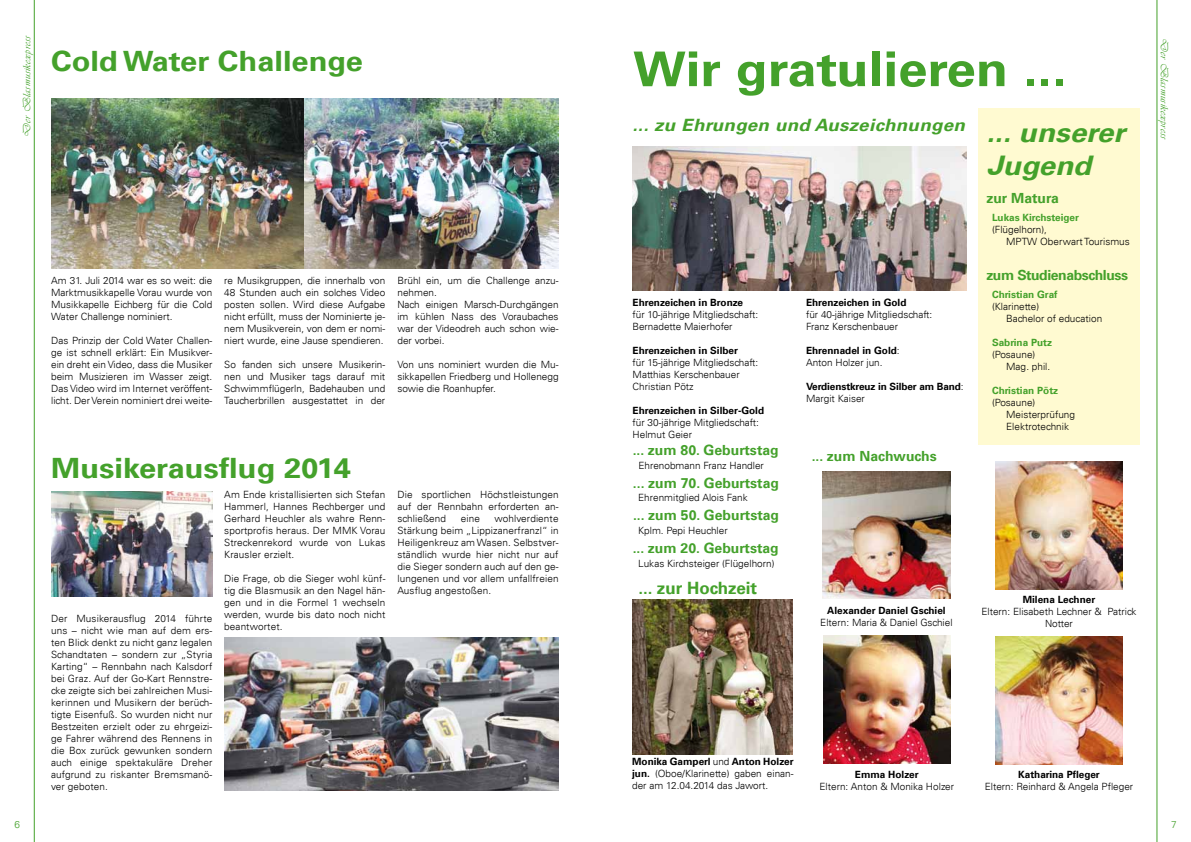
<style>
.page{position:relative;width:1191px;height:842px;background:#fff}
.page>*{position:absolute;margin:0;border:0;box-sizing:border-box;transform-origin:0 0}
.t1{font:700 48px "Univers LT";color:#44a12b;scale:1.1 1}
.t2{font:700 28px "Univers LT";color:#44a12b;scale:1.1 1}
.t3{font:italic 700 27px "Univers LT";color:#44a12b;scale:1.1 1}
.t4{font:italic 700 17px "Univers LT";letter-spacing:.02em;color:#44a12b;scale:1.1 1}
.t5{font:700 17px "Univers LT";color:#44a12b}
.t6{font:700 14px "Univers LT";color:#44a12b}
.t7{font:700 14px "Univers LT";letter-spacing:-.03em;color:#44a12b}
.t8{font:11px "Vivaldi";color:#44a12b;scale:1.07 1}
.t9{font:300 10px/12px "Univers LT";color:#000;text-align:justify}
.t10{font:700 10px/12px "Univers LT";color:#000}
.t11{font:700 10px "Univers LT";color:#44a12b}
.t12{font:300 10px "Univers LT";color:#44a12b}
.s1{font-size:27px}
.s2{font-weight:300}
.s3{font-weight:700}
</style>
<div class="page">
<svg style="left:33px;top:0;width:2px;height:842px;background:#a0cf94"></svg>
<hr style="left:1156px;top:0;width:2px;height:842px;background:#a1cf94">
<img style="left:51px;top:99px;width:507px;height:169px">
<img style="left:51px;top:491px;width:161px;height:105px">
<img style="left:224px;top:638px;width:334px;height:153px">
<div style="left:978px;top:108px;width:161px;height:337px;background:#fffad1"></div>
<img style="left:632px;top:146px;width:334px;height:144px">
<img style="left:823px;top:636px;width:127px;height:127px">
<img style="left:632px;top:599px;width:161px;height:155px">
<img style="left:995px;top:461px;width:127px;height:128px">
<img style="left:995px;top:637px;width:127px;height:127px">
<img style="left:822px;top:471px;width:128px;height:128px">
<p class="t8" style="left:21px;top:137px;width:97px;rotate:-90deg">Der Blasmusikexpress</p>
<h2 class="t2" style="left:51px;top:45px;width:285px">Cold Water Challenge</h2>
<p class="t9" style="left:51px;top:274px;width:163px">Am 31. Juli 2014 war es so weit: die Marktmusikkapelle Vorau wurde von Musikkapelle Eichberg für die Cold Water Challenge nominiert.</p>
<p class="t9" style="left:51px;top:334px;width:163px">Das Prinzip der Cold Water Challen&shy;ge ist schnell erklärt: Ein Musikver&shy;ein dreht ein Video, dass die Musiker beim Musizieren im Wasser zeigt.<br>Das Video wird im Internet veröffent&shy;licht. Der Verein nominiert drei weite-</p>
<p class="t9" style="left:224px;top:275px;width:163px">re Musikgruppen, die innerhalb von 48 Stunden auch ein solches Video posten sollen. Wird diese Aufgabe nicht erfüllt, muss der Nominierte je&shy;nem Musikverein, von dem er nomi&shy;niert wurde, eine Jause spendieren.</p>
<p class="t9" style="left:224px;top:359px;width:162px">So fanden sich unsere Musikerin&shy;nen und Musiker tags darauf mit Schwimmflügerln, Badehauben und Taucherbrillen ausgestattet in der</p>
<p class="t9" style="left:397px;top:274px;width:163px;text-align:left">Brühl ein, um die Challenge anzu&shy;nehmen.<br>Nach einigen Marsch-Durchgängen im kühlen Nass des Voraubaches war der Videodreh auch schon wie&shy;der vorbei.</p>
<p class="t9" style="left:397px;top:358px;width:163px">Von uns nominiert wurden die Mu&shy;sikkapellen Friedberg und Hollenegg sowie die Roanhupfer.</p>
<h2 class="t2" style="left:51px;top:451px;width:274px">Musikerausflug 2014</h2>
<p class="t9" style="left:224px;top:489px;width:163px">Am Ende kristallisierten sich Stefan Hammerl, Hannes Rechberger und Gerhard Heuchler als wahre Renn&shy;sportprofis heraus. Der MMK Vorau Streckenrekord wurde von Lukas Krausler erzielt.</p>
<p class="t9" style="left:224px;top:573px;width:163px">Die Frage, ob die Sieger wohl künf&shy;tig die Blasmusik an den Nagel hän&shy;gen und in die Formel 1 wechseln werden, wurde bis dato noch nicht beantwortet.</p>
<p class="t9" style="left:51px;top:613px;width:163px">Der Musikerausflug 2014 führte uns – nicht wie man auf dem ers&shy;ten Blick denkt zu nicht ganz legalen Schandtaten – sondern zur „Styria Karting“ – Rennbahn nach Kalsdorf bei Graz. Auf der Go-Kart Rennstre&shy;cke zeigte sich bei zahlreichen Musi&shy;kerinnen und Musikern der berüch&shy;tigte Eisenfuß. So wurden nicht nur Bestzeiten erzielt oder zu ehrgeizi&shy;ge Fahrer während des Rennens in die Box zurück gewunken sondern auch einige spektakuläre Dreher aufgrund zu riskanter Bremsmanö&shy;ver geboten.</p>
<p class="t9" style="left:397px;top:489px;width:163px">Die sportlichen Höchstleistungen auf der Rennbahn erforderten an&shy;schließend</p>
<p class="t9" style="left:397px;top:513px;width:163px;text-indent:97px">wohlverdiente Stärkung beim „Lippizanerfranzl“ in Heiligenkreuz am Wasen. Selbstver&shy;ständlich wurde hier nicht nur auf die Sieger sondern auch auf den ge&shy;lungenen und vor allem unfallfreien Ausflug angestoßen.</p>
<p class="t9" style="left:461px;top:513px;width:21px">eine</p>
<h1 class="t1" style="left:633px;top:41px;width:396px">Wir gratulieren ...</h1>
<h3 class="t4" style="left:632px;top:115px;width:449px">... zu Ehrungen und Auszeichnungen <span class="s1">... unserer</span></h3>
<h3 class="t3" style="left:986px;top:149px;width:97px">Jugend</h3>
<p class="t10" style="left:632px;top:297px;width:112px">Ehrenzeichen in Bronze</p>
<p class="t9" style="left:632px;top:309px;width:127px">für 10-jährige Mitgliedschaft:<br>Bernadette Maierhofer</p>
<p class="t10" style="left:632px;top:345px;width:107px">Ehrenzeichen in Silber</p>
<p class="t9" style="left:632px;top:357px;width:127px;text-align:left">für 15-jährige Mitgliedschaft:<br>Matthias Kerschenbauer<br>Christian Pötz</p>
<p class="t10" style="left:632px;top:405px;width:133px">Ehrenzeichen in Silber-Gold</p>
<p class="t9" style="left:632px;top:417px;width:128px">für 30-jährige Mitgliedschaft:<br>Helmut Geier</p>
<h3 class="t6" style="left:632px;top:442px;width:148px">... zum 80. Geburtstag</h3>
<p class="t9" style="left:638px;top:459px;width:127px">Ehrenobmann Franz Handler</p>
<h3 class="t6" style="left:633px;top:475px;width:148px">... zum 70. Geburtstag</h3>
<p class="t9" style="left:638px;top:492px;width:111px">Ehrenmitglied Alois Fank</p>
<h3 class="t6" style="left:633px;top:507px;width:148px">... zum 50. Geburtstag</h3>
<p class="t9" style="left:638px;top:524px;width:91px">Kplm. Pepi Heuchler</p>
<h3 class="t6" style="left:633px;top:540px;width:148px">... zum 20. Geburtstag</h3>
<p class="t9" style="left:638px;top:557px;width:138px">Lukas Kirchsteiger (Flügelhorn)</p>
<h3 class="t5" style="left:638px;top:578px;width:120px">... zur Hochzeit</h3>
<p class="t10" style="left:806px;top:297px;width:102px">Ehrenzeichen in Gold</p>
<p class="t9" style="left:806px;top:309px;width:128px">für 40-jährige Mitgliedschaft:<br>Franz Kerschenbauer</p>
<p class="t10" style="left:806px;top:345px;width:95px">Ehrennadel in Gold<span class="s2">:<br>Anton Holzer jun.</span></p>
<p class="t10" style="left:806px;top:381px;width:159px">Verdienstkreuz in Silber am Band<span class="s2">:<br>Margit Kaiser</span></p>
<h3 class="t6" style="left:811px;top:448px;width:127px">... zum Nachwuchs</h3>
<h3 class="t6" style="left:986px;top:190px;width:74px">zur Matura</h3>
<p class="t11" style="left:992px;top:212px;width:88px">Lukas Kirchsteiger</p>
<p class="t9" style="left:1006px;top:224px;width:125px;text-indent:-14px">(Flügelhorn),<br>MPTW Oberwart Tourismus</p>
<h3 class="t7" style="left:986px;top:267px;width:143px">zum Studienabschluss</h3>
<p class="t11" style="left:992px;top:289px;width:67px">Christian Graf</p>
<p class="t9" style="left:1006px;top:301px;width:97px;text-indent:-14px">(Klarinette)<br>Bachelor of education</p>
<p class="t11" style="left:992px;top:337px;width:62px">Sabrina Putz</p>
<p class="t9" style="left:1006px;top:349px;width:46px;text-indent:-14px">(Posaune)<br>Mag. phil.</p>
<p class="t11" style="left:992px;top:385px;width:68px">Christian Pötz</p>
<p class="t9" style="left:1006px;top:397px;width:70px;text-align:left;text-indent:-14px">(Posaune)<br>Meisterprüfung<br>Elektrotechnik</p>
<p class="t10" style="left:827px;top:604px;width:120px">Alexander Daniel Gschiel</p>
<p class="t9" style="left:820px;top:616px;width:134px">Eltern: Maria &amp; Daniel Gschiel</p>
<p class="t10" style="left:1022px;top:593px;width:74px">Milena Lechner</p>
<p class="t9" style="left:981px;top:605px;width:157px;text-align:center">Eltern: Elisabeth Lechner &amp; Patrick<br>Notter</p>
<p class="t8" style="left:1170px;top:38px;width:97px;rotate:90deg">Der Blasmusikexpress</p>
<p class="t9" style="left:632px;top:755px;width:163px"><span class="s3">Monika Gamperl</span> und <span class="s3">Anton Holzer jun.</span> (Oboe/Klarinette) gaben einan&shy;der am 12.04.2014 das Jawort.</p>
<p class="t10" style="left:855px;top:769px;width:65px">Emma Holzer</p>
<p class="t9" style="left:819px;top:781px;width:136px">Eltern: Anton &amp; Monika Holzer</p>
<p class="t10" style="left:1018px;top:769px;width:83px">Katharina Pfleger</p>
<p class="t9" style="left:984px;top:781px;width:150px">Eltern: Reinhard &amp; Angela Pfleger</p>
<p class="t12" style="left:14px;top:818px;width:7px">6</p>
<p class="t12" style="left:1171px;top:818px;width:7px">7</p>
</div>
